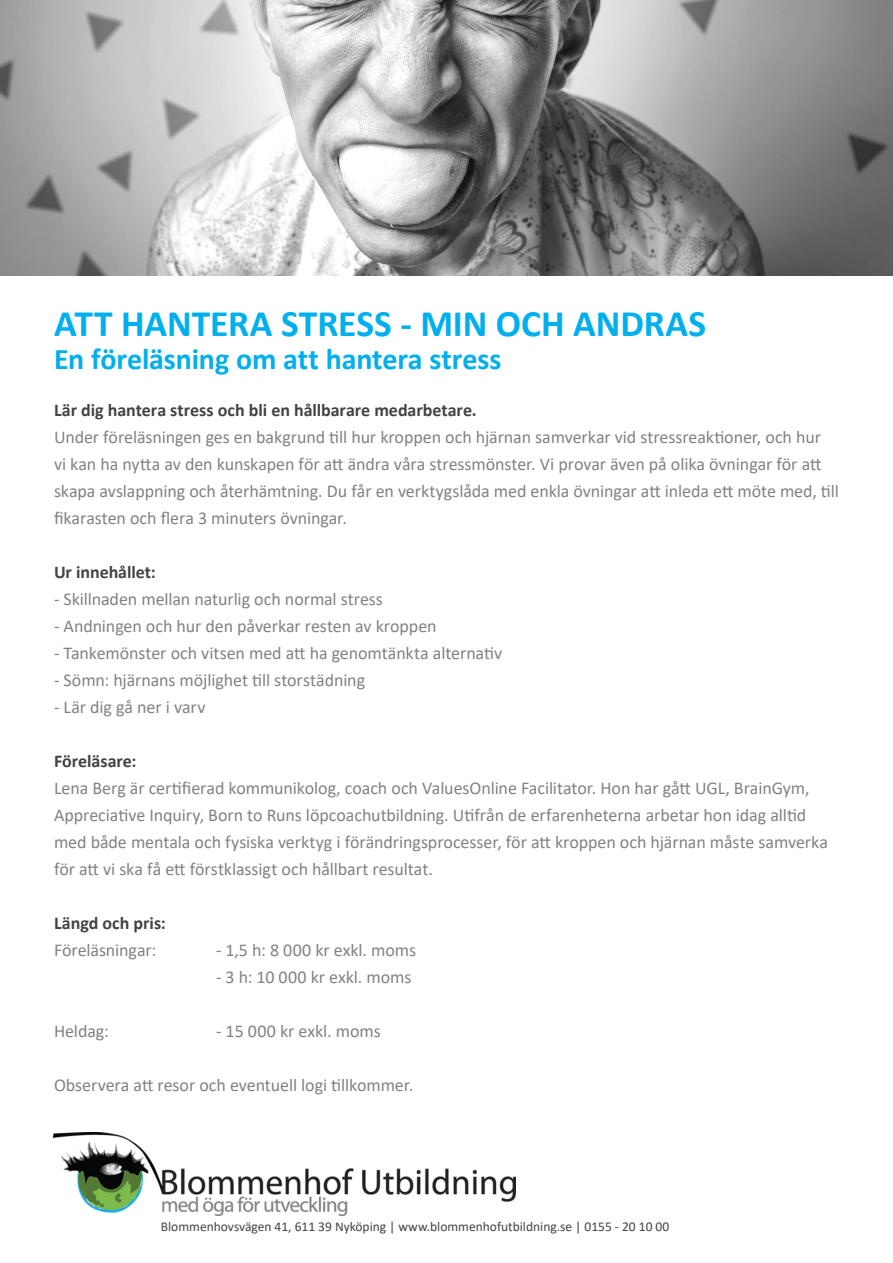
<style>
.page{position:relative;width:893px;height:1263px;background:#fff}
.page>*{position:absolute;margin:0;border:0;box-sizing:border-box;transform-origin:0 0}
.Rubrik{font:700 37.5px "Calibri";letter-spacing:-.005em;color:#00afed}
.Underrubrik{font:700 30px "Calibri";letter-spacing:-.005em;color:#00afed}
.Brödtext{font:18px/27px "Calibri";letter-spacing:-.005em;color:#828282}
.Brödtext_bold{font:18px "Calibri";letter-spacing:-.005em;color:#828282}
.Brödtext_bold-2{font:700 18px "Calibri";color:#434343}
.t1{font:13.5px "Calibri";color:#434343}
</style>
<div class="page">
<img style="left:0;top:0;width:893px;height:275px">
<img style="left:54px;top:1132px;width:462px;height:83px">
<p class="Rubrik" style="left:54px;top:297px;width:654px">ATT HANTERA STRESS - MIN OCH ANDRAS</p>
<p class="Underrubrik" style="left:54px;top:338px;width:449px">En föreläsning om att hantera stress</p>
<p class="Brödtext_bold-2" style="left:54px;top:397px;width:424px">Lär dig hantera stress och bli en hållbarare medarbetare.</p>
<p class="Brödtext" style="left:54px;top:423px;width:786px">Under föreläsningen ges en bakgrund till hur kroppen och hjärnan samverkar vid stressreaktioner, och hur<br>vi kan ha nytta av den kunskapen för att ändra våra stressmönster. Vi provar även på olika övningar för att skapa avslappning och återhämtning. Du får en verktygslåda med enkla övningar att inleda ett möte med, till fikarasten och flera 3 minuters övningar.</p>
<p class="Brödtext_bold-2" style="left:54px;top:559px;width:103px">Ur innehållet:</p>
<p class="Brödtext_bold" style="left:54px;top:586px;width:330px">- Skillnaden mellan naturlig och normal stress</p>
<p class="Brödtext_bold" style="left:54px;top:613px;width:384px">- Andningen och hur den påverkar resten av kroppen</p>
<p class="Brödtext_bold" style="left:54px;top:640px;width:450px">- Tankemönster och vitsen med att ha genomtänkta alternativ</p>
<p class="Brödtext_bold" style="left:54px;top:667px;width:313px">- Sömn: hjärnans möjlighet till storstädning</p>
<p class="Brödtext_bold" style="left:54px;top:694px;width:153px">- Lär dig gå ner i varv</p>
<p class="Brödtext_bold-2" style="left:54px;top:748px;width:84px">Föreläsare:</p>
<p class="Brödtext" style="left:54px;top:774px;width:775px">Lena Berg är certifierad kommunikolog, coach och ValuesOnline Facilitator. Hon har gått UGL, BrainGym, Appreciative Inquiry, Born to Runs löpcoachutbildning. Utifrån de erfarenheterna arbetar hon idag alltid med både mentala och fysiska verktyg i förändringsprocesser, för att kroppen och hjärnan måste samverka för att vi ska få ett förstklassigt och hållbart resultat.</p>
<p class="Brödtext_bold-2" style="left:54px;top:910px;width:113px">Längd och pris:</p>
<p class="Brödtext" style="left:54px;top:936px;width:104px">Föreläsningar:</p>
<p class="Brödtext" style="left:216px;top:936px;width:202px">- 1,5 h: 8 000 kr exkl. moms</p>
<p class="Brödtext" style="left:216px;top:963px;width:197px">- 3 h: 10 000 kr exkl. moms</p>
<p class="Brödtext" style="left:54px;top:1017px;width:56px">Heldag:</p>
<p class="Brödtext" style="left:216px;top:1017px;width:166px">- 15 000 kr exkl. moms</p>
<p class="Brödtext" style="left:54px;top:1071px;width:361px">Observera att resor och eventuell logi tillkommer.</p>
<p class="t1" style="left:161px;top:1217px;width:510px">Blommenhovsvägen 41, 611 39 Nyköping | www.blommenhofutbildning.se | 0155 - 20 10 00</p>
</div>
